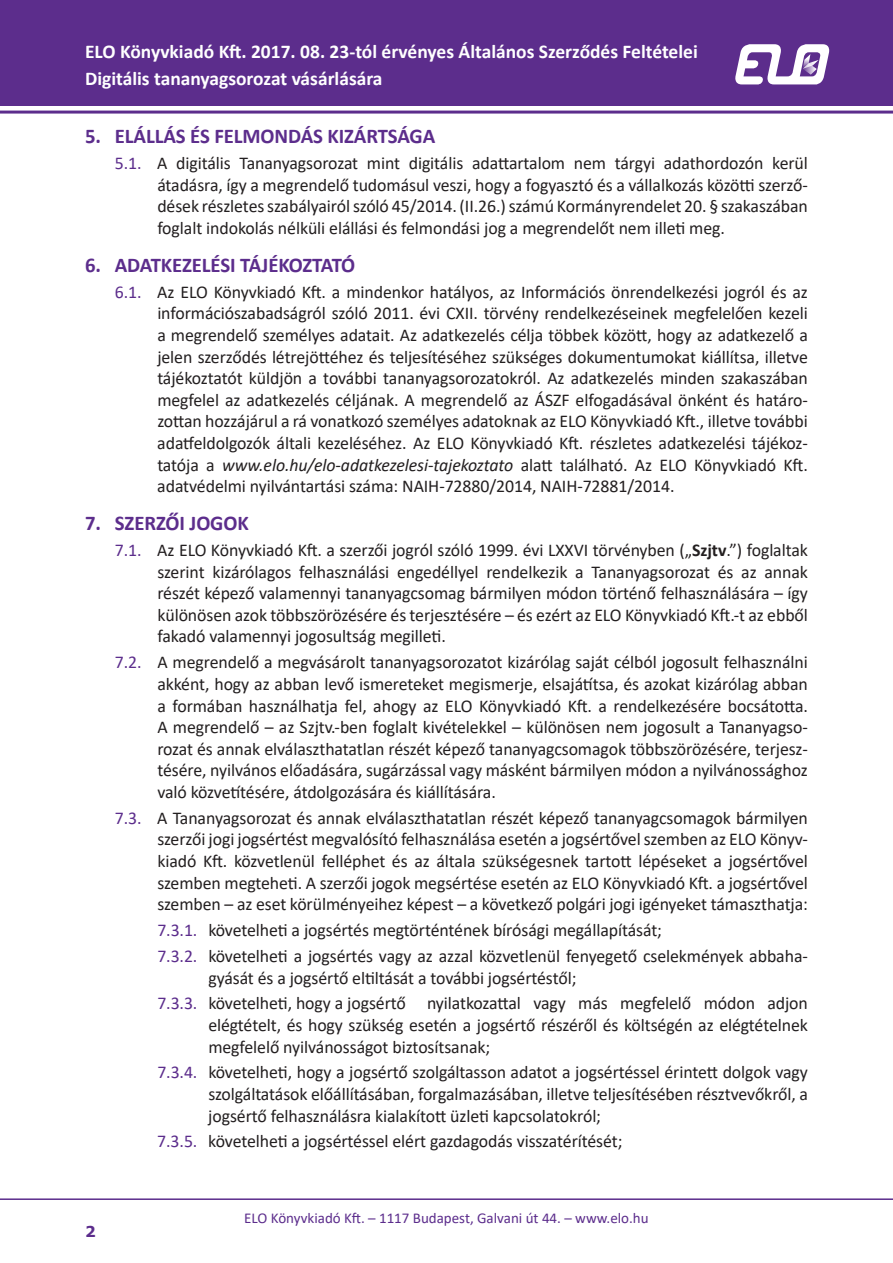
<style>
.page{position:relative;width:893px;height:1263px;background:#fff}
.page>*{position:absolute;margin:0;border:0;box-sizing:border-box;transform-origin:0 0}
.t1{font:700 21px "Calibri";letter-spacing:-.005em;color:#5c2d8c}
.t2{font:700 19.5px/27px "Calibri";color:#fff}
.t3{font:18px/21.6px "Calibri";letter-spacing:-.005em;color:#231f20;text-align:justify}
.t4{font:15px "Calibri";color:#5c2d8c}
.t5{font:700 15px "Verdana";color:#5c2d8c}
.s1{color:#5c2d8c}
.s2{font-style:italic}
.s3{font-weight:700}
</style>
<div class="page">
<hr style="left:0;top:1198px;width:893px;height:2px;background:#5c2d8c">
<div style="left:0;top:0;width:893px;height:106px;background:#5c2d8c"></div>
<hr style="left:0;top:111px;width:893px;height:3px;background:#5c2d8c">
<svg style="left:735px;top:44px;width:94px;height:40px"></svg>
<p class="t2" style="left:85px;top:37px;width:614px">ELO Könyvkiadó Kft. 2017. 08. 23-tól érvényes Általános Szerződés Feltételei<br>Digitális tananyagsorozat vásárlására</p>
<p class="t1" style="left:85px;top:121px;width:352px">5. ELÁLLÁS ÉS FELMONDÁS KIZÁRTSÁGA</p>
<p class="t3" style="left:157px;top:152px;width:652px;text-indent:-43px"><span class="s1">5.1.</span> A digitális Tananyagsorozat mint digitális adattartalom nem tárgyi adathordozón kerül átadásra, így a megrendelő tudomásul veszi, hogy a fogyasztó és a vállalkozás közötti szerző&shy;dések részletes szabályairól szóló 45/2014. (II.26.) számú Kormányrendelet 20. § szakaszában foglalt indokolás nélküli elállási és felmondási jog a megrendelőt nem illeti meg.</p>
<p class="t1" style="left:85px;top:250px;width:272px">6. ADATKEZELÉSI TÁJÉKOZTATÓ</p>
<p class="t3" style="left:157px;top:281px;width:652px;text-indent:-42px"><span class="s1">6.1.</span> Az ELO Könyvkiadó Kft. a mindenkor hatályos, az Információs önrendelkezési jogról és az információszabadságról szóló 2011. évi CXII. törvény rendelkezéseinek megfelelően kezeli a megrendelő személyes adatait. Az adatkezelés célja többek között, hogy az adatkezelő a jelen szerződés létrejöttéhez és teljesítéséhez szükséges dokumentumokat kiállítsa, illetve tájékoztatót küldjön a további tananyagsorozatokról. Az adatkezelés minden szakaszában megfelel az adatkezelés céljának. A megrendelő az ÁSZF elfogadásával önként és határo&shy;zottan hozzájárul a rá vonatkozó személyes adatoknak az ELO Könyvkiadó Kft., illetve további adatfeldolgozók általi kezeléséhez. Az ELO Könyvkiadó Kft. részletes adatkezelési tájékoz&shy;tatója a <span class="s2">www.elo.hu/elo-adatkezelesi-tajekoztato</span> alatt található. Az ELO Könyvkiadó Kft. adatvédelmi nyilvántartási száma: NAIH-72880/2014, NAIH-72881/2014.</p>
<p class="t1" style="left:85px;top:508px;width:165px">7. SZERZŐI JOGOK</p>
<p class="t3" style="left:157px;top:539px;width:652px;text-indent:-43px"><span class="s1">7.1.</span> Az ELO Könyvkiadó Kft. a szerzői jogról szóló 1999. évi LXXVI törvényben („<span class="s3">Szjtv</span>.”) foglaltak szerint kizárólagos felhasználási engedéllyel rendelkezik a Tananyagsorozat és az annak részét képező valamennyi tananyagcsomag bármilyen módon történő felhasználására – így különösen azok többszörözésére és terjesztésére – és ezért az ELO Könyvkiadó Kft.-t az ebből fakadó valamennyi jogosultság megilleti.</p>
<p class="t3" style="left:157px;top:651px;width:652px;text-indent:-42px"><span class="s1">7.2.</span> A megrendelő a megvásárolt tananyagsorozatot kizárólag saját célból jogosult felhasználni akként, hogy az abban levő ismereteket megismerje, elsajátítsa, és azokat kizárólag abban a formában használhatja fel, ahogy az ELO Könyvkiadó Kft. a rendelkezésére bocsátotta.<br>A megrendelő – az Szjtv.-ben foglalt kivételekkel – különösen nem jogosult a Tananyagso&shy;rozat és annak elválaszthatatlan részét képező tananyagcsomagok többszörözésére, terjesz&shy;tésére, nyilvános előadására, sugárzással vagy másként bármilyen módon a nyilvánossághoz való közvetítésére, átdolgozására és kiállítására.</p>
<p class="t3" style="left:157px;top:806px;width:652px;text-indent:-43px"><span class="s1">7.3.</span> A Tananyagsorozat és annak elválaszthatatlan részét képező tananyagcsomagok bármilyen szerzői jogi jogsértést megvalósító felhasználása esetén a jogsértővel szemben az ELO Könyv&shy;kiadó Kft. közvetlenül felléphet és az általa szükségesnek tartott lépéseket a jogsértővel szemben megteheti. A szerzői jogok megsértése esetén az ELO Könyvkiadó Kft. a jogsértővel szemben – az eset körülményeihez képest – a következő polgári jogi igényeket támaszthatja:</p>
<p class="t3" style="left:157px;top:917px;width:652px;line-height:25.8px"><span class="s1">7.3.1.</span> követelheti a jogsértés megtörténtének bírósági megállapítását;<br><span class="s1">7.3.2.</span> követelheti a jogsértés vagy az azzal közvetlenül fenyegető cselekmények abbaha-</p>
<p class="t3" style="left:157px;top:964px;width:652px;line-height:25.8px;text-indent:51px">gyását és a jogsértő eltiltását a további jogsértéstől;<br><span class="s1">7.3.3.</span> követelheti, hogy a jogsértő nyilatkozattal vagy más megfelelő módon adjon</p>
<p class="t3" style="left:208px;top:1014px;width:601px">elégtételt, és hogy szükség esetén a jogsértő részéről és költségén az elégtételnek megfelelő nyilvánosságot biztosítsanak;</p>
<p class="t3" style="left:208px;top:1061px;width:601px;text-indent:-51px"><span class="s1">7.3.4.</span> követelheti, hogy a jogsértő szolgáltasson adatot a jogsértéssel érintett dolgok vagy szolgáltatások előállításában, forgalmazásában, illetve teljesítésében résztvevőkről, a jogsértő felhasználásra kialakított üzleti kapcsolatokról;</p>
<p class="t3" style="left:157px;top:1130px;width:467px"><span class="s1">7.3.5.</span> követelheti a jogsértéssel elért gazdagodás visszatérítését;</p>
<p class="t5" style="left:85px;top:1221px;width:12px">2</p>
<p class="t4" style="left:244px;top:1208px;width:406px">ELO Könyvkiadó Kft. – 1117 Budapest, Galvani út 44. – www.elo.hu</p>
</div>
